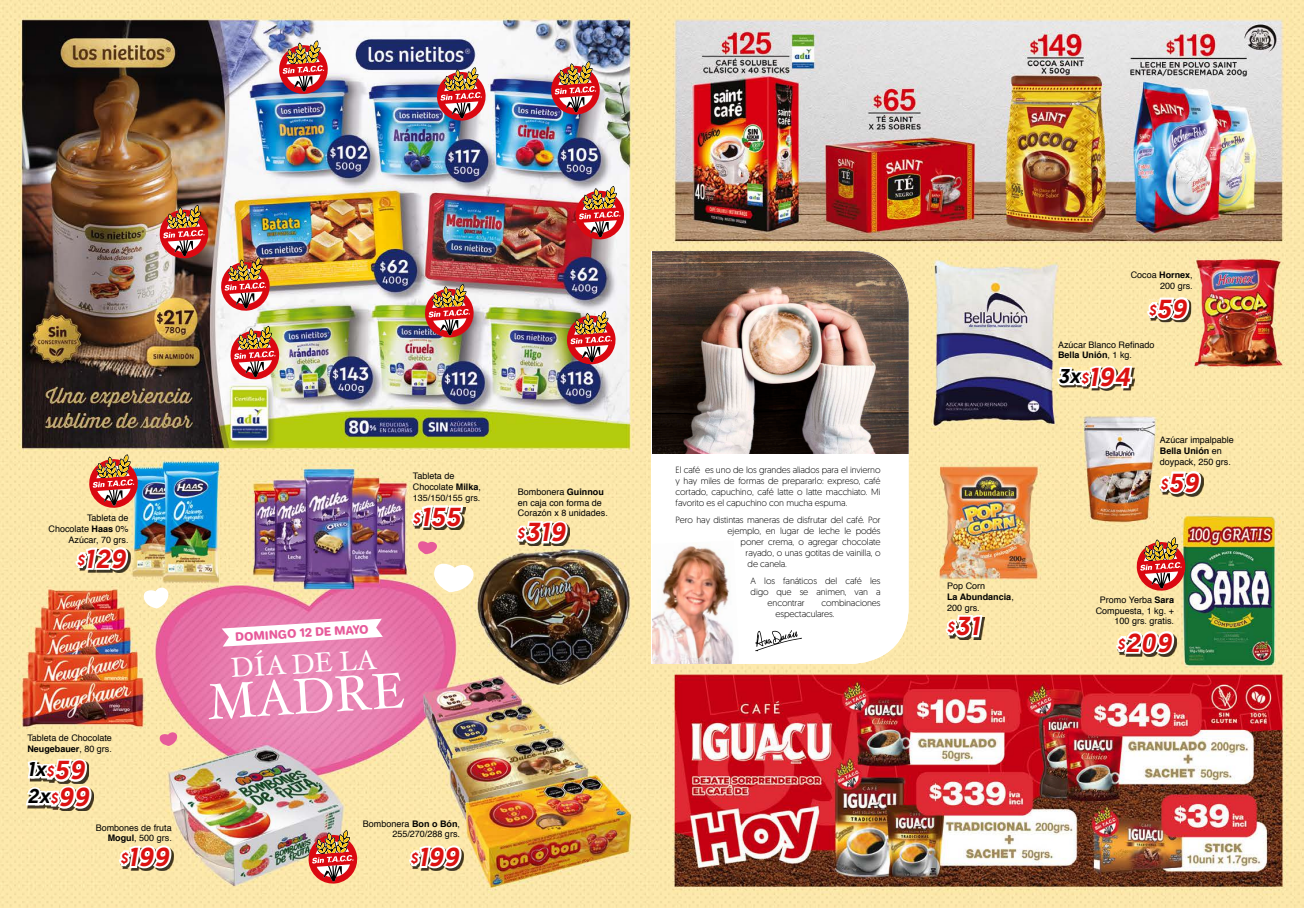
<style>
.page{position:relative;width:1304px;height:908px;background:#fff}
.page>*{position:absolute;margin:0;border:0;box-sizing:border-box;transform-origin:0 0}
.t1{font:50.4px "Hoefler Text";color:#fff}
.t2{font:27.7px "Hoefler Text";color:#fff}
.t3{font:italic 500 26px "Geomanist";letter-spacing:.04em;color:#dc1211}
.t4{font:italic 500 20px/26.9px "Geomanist";color:#000}
.t5{font:11.3px "Jellee";color:#e75a9a}
.t6{font:300 9px/11px "Geomanist";letter-spacing:-.01em;color:#000;text-align:justify}
.t7{font:9px/10.8px "Helvetica";color:#000}
.s1{font-weight:700}
.s2{font-size:14px}
.s3{font-size:14px;color:#dc1211}
.s4{font-size:26px;color:#dc1211}
.s5{font-size:20px;color:#000}
</style>
<div class="page">
<img style="left:0;top:0;width:1304px;height:907px">
<svg style="left:652px;top:454px;width:257px;height:209px"></svg>
<img style="left:652px;top:663px;width:87px;height:1px">
<img style="left:652px;top:540px;width:87px;height:123px">
<svg style="left:73px;top:544px;width:57px;height:28px"></svg>
<svg style="left:409px;top:503px;width:57px;height:28px"></svg>
<svg style="left:117px;top:842px;width:57px;height:28px"></svg>
<svg style="left:407px;top:842px;width:57px;height:28px"></svg>
<svg style="left:513px;top:517px;width:57px;height:29px"></svg>
<svg style="left:23px;top:755px;width:71px;height:56px"></svg>
<svg style="left:1114px;top:627px;width:63px;height:29px"></svg>
<svg style="left:1145px;top:294px;width:47px;height:29px"></svg>
<svg style="left:943px;top:612px;width:42px;height:28px"></svg>
<svg style="left:1157px;top:468px;width:47px;height:29px"></svg>
<svg style="left:1055px;top:357px;width:80px;height:34px"></svg>
<svg style="left:1135px;top:537px;width:52px;height:54px;background:#cb7b5b"></svg>
<svg style="left:222px;top:618px;width:161px;height:28px"></svg>
<svg style="left:417px;top:539px;width:60px;height:53px"></svg>
<svg style="left:142px;top:585px;width:29px;height:23px"></svg>
<svg style="left:159px;top:730px;width:20px;height:15px"></svg>
<svg style="left:755px;top:630px;width:47px;height:21px"></svg>
<img style="left:652px;top:251px;width:257px;height:203px">
<svg style="left:88px;top:454px;width:51px;height:55px;background:#cc7e65"></svg>
<img style="left:158px;top:205px;width:52px;height:54px">
<svg style="left:229px;top:325px;width:52px;height:55px"></svg>
<img style="left:424px;top:284px;width:51px;height:54px">
<img style="left:220px;top:257px;width:51px;height:55px">
<svg style="left:574px;top:186px;width:52px;height:54px"></svg>
<img style="left:550px;top:61px;width:51px;height:55px">
<img style="left:436px;top:67px;width:51px;height:55px">
<img style="left:278px;top:40px;width:51px;height:55px">
<svg style="left:566px;top:310px;width:51px;height:55px"></svg>
<svg style="left:307px;top:829px;width:52px;height:55px;background:#cf7c64"></svg>
<p class="t7" style="left:49px;top:512px;width:82px;text-align:right">Tableta de<br>Chocolate <span class="s1">Haas</span> 0%<br>Azúcar, 70 grs.</p>
<h3 class="t3" style="left:77px;top:541px;width:49px"><span class="s2">$</span>129</h3>
<p class="t7" style="left:27px;top:732px;width:86px">Tableta de Chocolate<br><span class="s1">Neugebauer</span>, 80 grs.</p>
<h3 class="t4" style="left:27px;top:755px;width:63px">1x<span class="s3">$</span><span class="s4">59<br></span>2x<span class="s3">$</span><span class="s4">99</span></h3>
<p class="t7" style="left:96px;top:822px;width:78px;text-align:right">Bombones de fruta<br><span class="s1">Mogul</span>, 500 grs.</p>
<p class="t7" style="left:413px;top:470px;width:70px">Tableta de<br>Chocolate <span class="s1">Milka</span>,<br>135/150/155 grs.</p>
<h3 class="t3" style="left:413px;top:499px;width:48px"><span class="s2">$</span>155</h3>
<p class="t5" style="left:235px;top:628px;width:135px;rotate:-3deg">DOMINGO 12 DE MAYO</p>
<h2 class="t2" style="left:230px;top:651px;width:148px;rotate:-4deg">DÍA DE LA</h2>
<h1 class="t1" style="left:206px;top:671px;width:199px;rotate:-3deg">MADRE</h1>
<p class="t7" style="left:363px;top:818px;width:99px;text-align:right">Bombonera <span class="s1">Bon o Bón</span>,<br>255/270/288 grs.</p>
<h3 class="t3" style="left:120px;top:839px;width:50px"><span class="s2">$</span>199</h3>
<h3 class="t3" style="left:411px;top:839px;width:50px"><span class="s2">$</span>199</h3>
<p class="t7" style="left:518px;top:486px;width:92px">Bombonera <span class="s1">Guinnou </span>en caja con forma de<br>Corazón x 8 unidades.</p>
<h3 class="t3" style="left:517px;top:515px;width:49px"><span class="s2">$</span>319</h3>
<p class="t7" style="left:1131px;top:270px;width:64px;text-align:right">Cocoa <span class="s1">Hornex</span>,<br>200 grs.</p>
<h3 class="t3" style="left:1149px;top:291px;width:39px"><span class="s2">$</span>59</h3>
<p class="t7" style="left:1058px;top:339px;width:98px">Azúcar Blanco Refinado<br><span class="s1">Bella Unión</span>, 1 kg.</p>
<h3 class="t3" style="left:1058px;top:360px;width:73px"><span class="s5">3x</span><span class="s2">$</span>194</h3>
<p class="t7" style="left:1160px;top:434px;width:76px">Azúcar impalpable<br><span class="s1">Bella Unión</span> en doypack, 250 grs.</p>
<p class="t6" style="left:676px;top:464px;width:207px">El café es uno de los grandes aliados para el invierno y hay miles de formas de prepararlo: expreso, café cortado, capuchino, café latte o latte macchiato. Mi favorito es el capuchino con mucha espuma.</p>
<p class="t6" style="left:676px;top:513px;width:207px">Pero hay distintas maneras de disfrutar del café. Por</p>
<p class="t6" style="left:728px;top:524px;width:155px">ejemplo, en lugar de leche le podés</p>
<p class="t6" style="left:741px;top:535px;width:142px">poner crema, o agregar chocolate</p>
<p class="t6" style="left:746px;top:546px;width:137px">rayado, o unas gotitas de vainilla, o</p>
<p class="t6" style="left:748px;top:557px;width:41px">de canela.</p>
<p class="t6" style="left:751px;top:574px;width:132px">A los fanáticos del café les</p>
<p class="t6" style="left:751px;top:585px;width:132px">digo que se animen, van a</p>
<p class="t6" style="left:768px;top:596px;width:39px">encontrar</p>
<h3 class="t3" style="left:1161px;top:465px;width:39px"><span class="s2">$</span>59</h3>
<p class="t7" style="left:947px;top:580px;width:68px">Pop Corn<br><span class="s1">La Abundancia</span>,<br>200 grs.</p>
<p class="t6" style="left:776px;top:596px;width:107px;text-indent:46px">combinaciones espectaculares.</p>
<p class="t7" style="left:1096px;top:594px;width:80px;text-align:right">Promo Yerba <span class="s1">Sara<br></span>Compuesta, 1 kg. +<br>100 grs. gratis.</p>
<h3 class="t3" style="left:947px;top:608px;width:33px"><span class="s2">$</span>31</h3>
<h3 class="t3" style="left:1118px;top:625px;width:55px"><span class="s2">$</span>209</h3>
</div>
